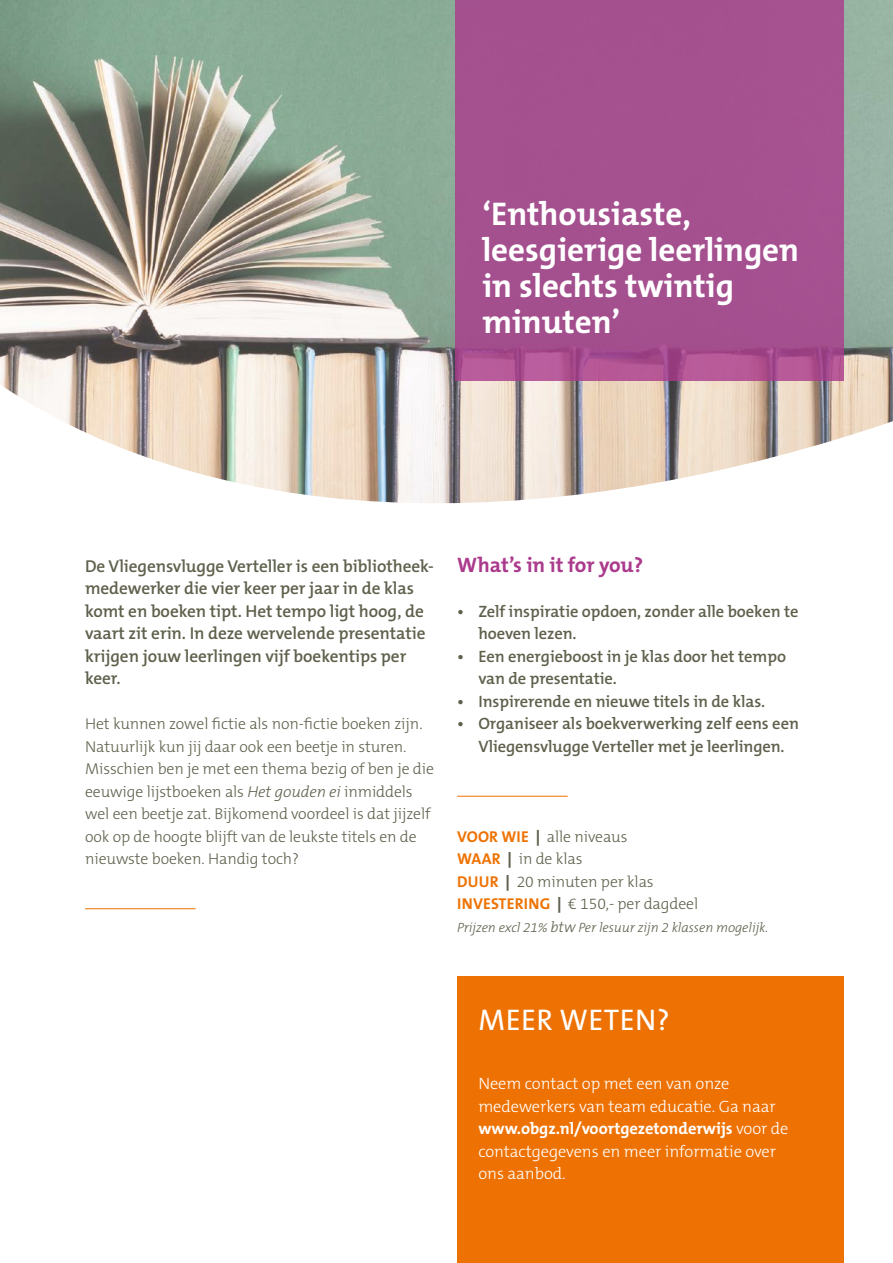
<style>
.page{position:relative;width:893px;height:1263px;background:#fff}
.page>*{position:absolute;margin:0;border:0;box-sizing:border-box;transform-origin:0 0}
.t1{font:700 33px/36px "The Mix B W7";color:#fff}
.t2{font:30px "The Mix B W5 Plain";letter-spacing:.01em;color:#fff}
.t3{font:700 21px "The Mix B W7";letter-spacing:-.005em;color:#ab3a8d}
.t4{font:600 17.25px/22.5px "The Mix B W6";letter-spacing:-.005em;color:#60604d}
.t5{font:600 16.5px/22.5px "The Mix B W6";letter-spacing:-.005em;color:#60604d}
.t6{font:300 16.5px/22.5px "The Mix B W3";letter-spacing:-.005em;color:#fff}
.t7{font:700 16.5px "The Mix B W7";letter-spacing:-.005em;color:#fff}
.t8{font:300 15.75px/22.5px "The Mix B W3";letter-spacing:-.005em;color:#60604d}
.t9{font:italic 300 13.5px "The Mix B W3";letter-spacing:-.005em;color:#60604d}
.s1{font-style:italic}
.s2{font-family:"The Mix B W7";font-weight:700;color:#ee7203}
.s3{font-family:"The Mix B W8";font-weight:800}
.s4{font-size:15px}
.s5{font-family:"The Mix B W3";font-weight:300}
</style>
<div class="page">
<div style="left:457px;top:977px;width:387px;height:286px;background:#ee7203"></div>
<hr style="left:85px;top:908px;width:111px;height:1px;background:#ee7203">
<hr style="left:457px;top:796px;width:111px;height:1px;background:#ee7203">
<img style="left:0;top:0;width:893px;height:503px">
<div style="left:456px;top:0;width:388px;height:381px;background:#a5508f"></div>
<h1 class="t1" style="left:482px;top:196px;width:318px">‘Enthousiaste, leesgierige leerlingen in slechts twintig minuten’</h1>
<p class="t4" style="left:85px;top:555px;width:350px">De Vliegensvlugge Verteller is een bibliotheek&shy;medewerker die vier keer per jaar in de klas komt en boeken tipt. Het tempo ligt hoog, de vaart zit erin. In deze wervelende presentatie krijgen jouw leerlingen vijf boekentips per keer.</p>
<p class="t8" style="left:85px;top:713px;width:350px">Het kunnen zowel fictie als non-fictie boeken zijn.<br>Natuurlijk kun jij daar ook een beetje in sturen.<br>Misschien ben je met een thema bezig of ben je die eeuwige lijstboeken als <span class="s1">Het gouden ei</span> inmiddels wel een beetje zat. Bijkomend voordeel is dat jijzelf ook op de hoogte blijft van de leukste titels en de nieuwste boeken. Handig toch?</p>
<h3 class="t3" style="left:457px;top:551px;width:187px">What’s in it for you?</h3>
<p class="t5" style="left:478px;top:600px;width:322px;text-indent:-21px">• Zelf inspiratie opdoen, zonder alle boeken te hoeven lezen.</p>
<p class="t5" style="left:478px;top:645px;width:309px;text-indent:-21px">• Een energieboost in je klas door het tempo van de presentatie.</p>
<p class="t5" style="left:457px;top:690px;width:310px">• Inspirerende en nieuwe titels in de klas.</p>
<p class="t5" style="left:457px;top:712px;width:343px;text-align:center">• Organiseer als boekverwerking zelf eens een<br>Vliegensvlugge Verteller met je leerlingen.</p>
<p class="t8" style="left:457px;top:825px;width:243px"><span class="s2">VOOR WIE</span> <span class="s3">|</span> alle niveaus<br><span class="s2">WAAR</span> <span class="s3">|</span> in de klas<br><span class="s2">DUUR</span> <span class="s3">|</span> 20 minuten per klas<br><span class="s2">INVESTERING</span> <span class="s3">|</span> € 150,- per dagdeel</p>
<p class="t9" style="left:457px;top:919px;width:313px">Prijzen excl 21% <span class="s4">btw</span> Per lesuur zijn 2 klassen mogelijk.</p>
<h2 class="t2" style="left:479px;top:1001px;width:193px">MEER WETEN?</h2>
<p class="t6" style="left:478px;top:1072px;width:299px">Neem contact op met een van onze medewerkers van team educatie. Ga naar</p>
<p class="t7" style="left:478px;top:1118px;width:312px">www.obgz.nl/voortgezetonderwijs <span class="s5">voor de</span></p>
<p class="t6" style="left:478px;top:1140px;width:299px">contactgegevens en meer informatie over ons aanbod.</p>
</div>
